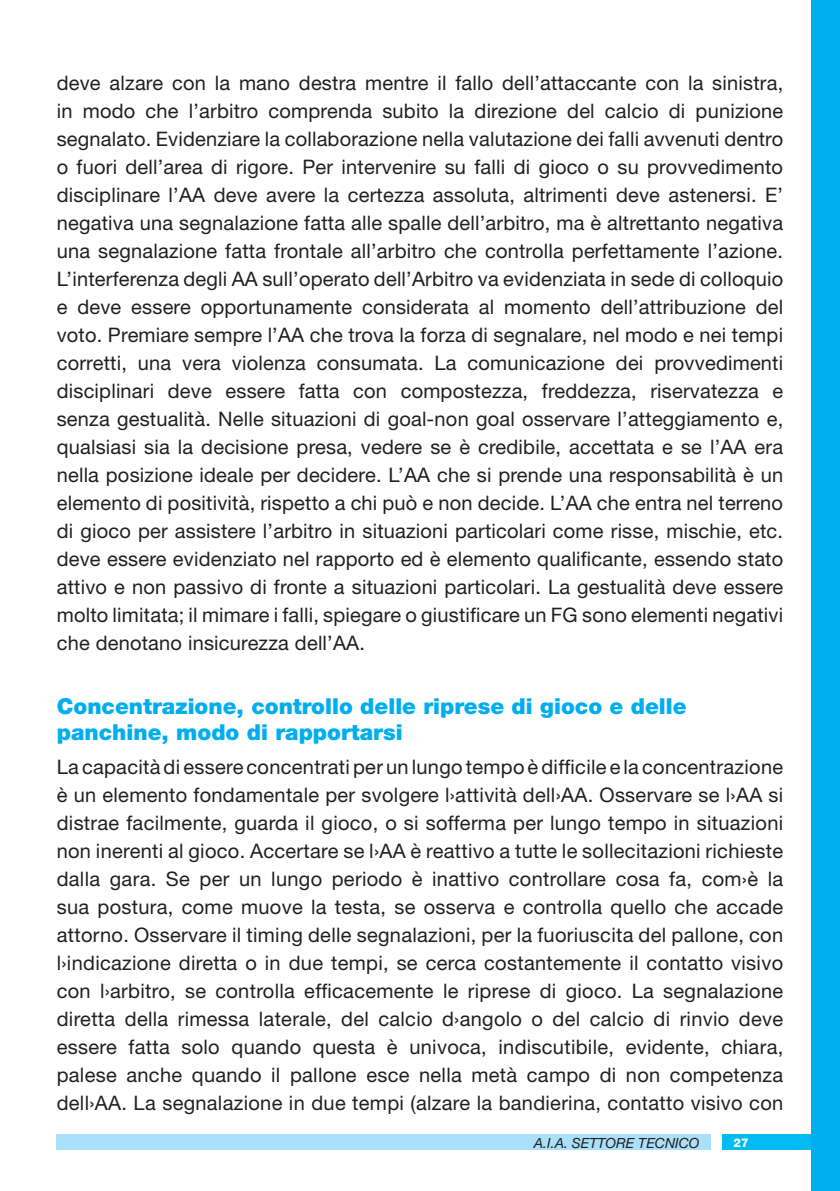
<style>
.page{position:relative;width:840px;height:1191px;background:#fff}
.page>*{position:absolute;margin:0;border:0;box-sizing:border-box;transform-origin:0 0}
.t1{font:900 22px/26.4px "Helvetica Neue";color:#00aeef}
.t2{font:20px/28px "Helvetica Neue";letter-spacing:.01em;color:#231f20;text-align:justify}
.t3{font:italic 14px "Helvetica Neue";color:#231f20}
.t4{font:800 12px "Helvetica Neue";color:#fff}
</style>
<div class="page">
<div style="left:57px;top:1134px;width:653px;height:15px;background:#aae0f9"></div>
<div style="left:721px;top:1134px;width:118px;height:15px;background:#00baf1"></div>
<div style="left:811px;top:0;width:28px;height:1191px;background:#00aeef"></div>
<p class="t2" style="left:57px;top:68px;width:727px">deve alzare con la mano destra mentre il fallo dell’attaccante con la sinistra, in modo che l’arbitro comprenda subito la direzione del calcio di punizione segnalato. Evidenziare la collaborazione nella valutazione dei falli avvenuti dentro o fuori dell’area di rigore. Per intervenire su falli di gioco o su provvedimento disciplinare l’AA deve avere la certezza assoluta, altrimenti deve astenersi. E’ negativa una segnalazione fatta alle spalle dell’arbitro, ma è altrettanto negativa una segnalazione fatta frontale all’arbitro che controlla perfettamente l’azione.<br>L’interferenza degli AA sull’operato dell’Arbitro va evidenziata in sede di colloquio e deve essere opportunamente considerata al momento dell’attribuzione del voto. Premiare sempre l’AA che trova la forza di segnalare, nel modo e nei tempi corretti, una vera violenza consumata. La comunicazione dei provvedimenti disciplinari deve essere fatta con compostezza, freddezza, riservatezza e senza gestualità. Nelle situazioni di goal-non goal osservare l’atteggiamento e, qualsiasi sia la decisione presa, vedere se è credibile, accettata e se l’AA era nella posizione ideale per decidere. L’AA che si prende una responsabilità è un elemento di positività, rispetto a chi può e non decide. L’AA che entra nel terreno di gioco per assistere l’arbitro in situazioni particolari come risse, mischie, etc. deve essere evidenziato nel rapporto ed è elemento qualificante, essendo stato attivo e non passivo di fronte a situazioni particolari. La gestualità deve essere molto limitata; il mimare i falli, spiegare o giustificare un FG sono elementi negativi che denotano insicurezza dell’AA.</p>
<p class="t1" style="left:57px;top:692px;width:631px">Concentrazione, controllo delle riprese di gioco e delle panchine, modo di rapportarsi</p>
<p class="t2" style="left:57px;top:752px;width:727px">La capacità di essere concentrati per un lungo tempo è difficile e la concentrazione è un elemento fondamentale per svolgere l›attività dell›AA. Osservare se l›AA si distrae facilmente, guarda il gioco, o si sofferma per lungo tempo in situazioni non inerenti al gioco. Accertare se l›AA è reattivo a tutte le sollecitazioni richieste dalla gara. Se per un lungo periodo è inattivo controllare cosa fa, com›è la sua postura, come muove la testa, se osserva e controlla quello che accade attorno. Osservare il timing delle segnalazioni, per la fuoriuscita del pallone, con l›indicazione diretta o in due tempi, se cerca costantemente il contatto visivo con l›arbitro, se controlla efficacemente le riprese di gioco. La segnalazione diretta della rimessa laterale, del calcio d›angolo o del calcio di rinvio deve essere fatta solo quando questa è univoca, indiscutibile, evidente, chiara, palese anche quando il pallone esce nella metà campo di non competenza dell›AA. La segnalazione in due tempi (alzare la bandierina, contatto visivo con</p>
<p class="t3" style="left:533px;top:1134px;width:167px">A.I.A. SETTORE TECNICO</p>
<p class="t4" style="left:733px;top:1135px;width:17px">27</p>
</div>
